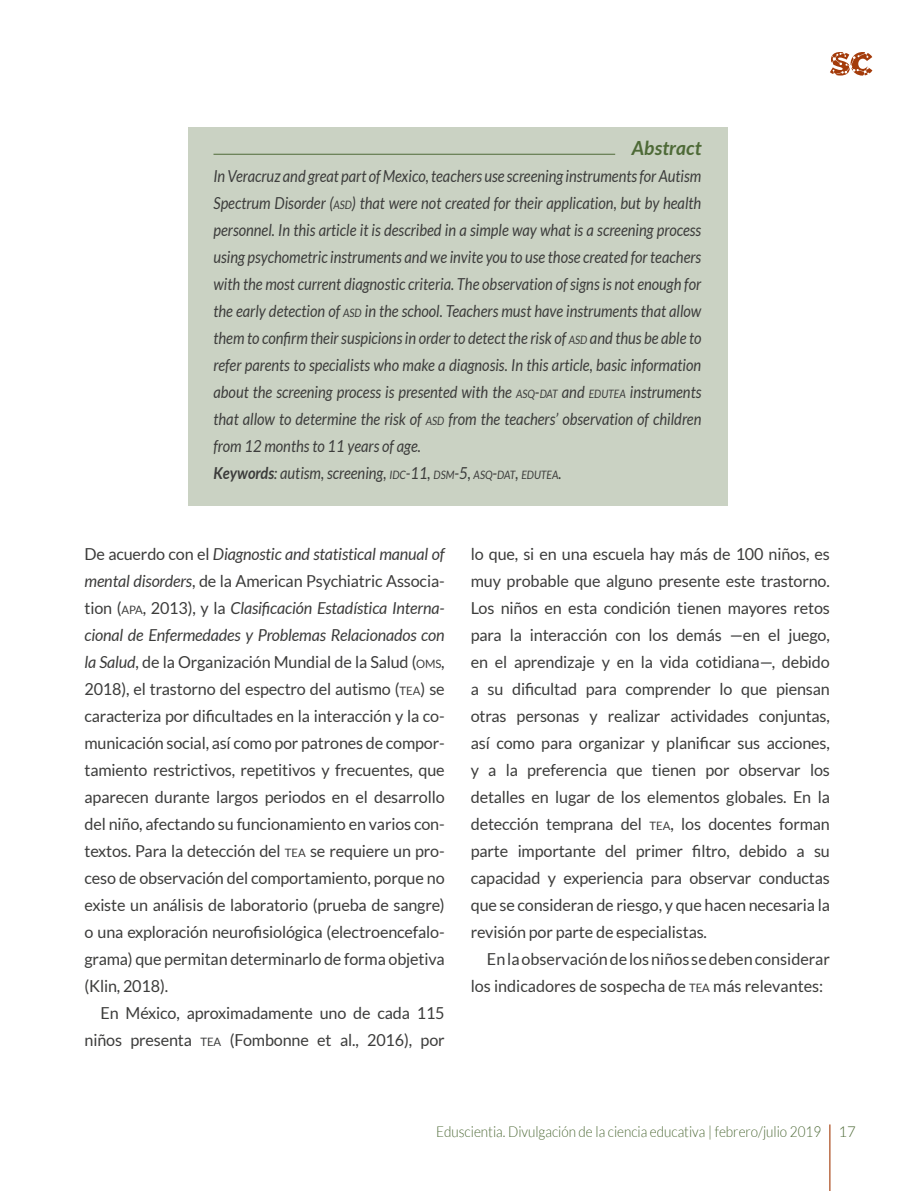
<style>
.page{position:relative;width:915px;height:1191px;background:#fff}
.page>*{position:absolute;margin:0;border:0;box-sizing:border-box;transform-origin:0 0}
.t1{font:italic 700 19.5px "Lato";letter-spacing:.01em;color:#4e6a37}
.t2{font:16.5px/27px "Lato";letter-spacing:-.01em;color:#3c3c3b;text-align:justify}
.t3{font:italic 16.5px/27px "Lato";color:#3c3c3b;scale:.89 1}
.t4{font:300 15px "Lato";color:#4e6a37;scale:.9 1}
.s1{font-size:11.55px}
.s2{font-style:inherit}
.s3{font-weight:700}
.s4{font-style:italic}
</style>
<div class="page">
<hr style="left:829px;top:1124px;width:1px;height:67px;background:#a43b0a">
<svg style="left:830px;top:52px;width:42px;height:24px"></svg>
<div style="left:188px;top:128px;width:538px;height:378px;background:#cad2c3"></div>
<hr style="left:213px;top:154px;width:402px;height:1px;background:#4e6a37">
<p class="t1" style="left:631px;top:136px;width:71px">Abstract</p>
<p class="t3" style="left:213px;top:163px;width:549px">In Veracruz and great part of Mexico, teachers use screening instruments for Autism Spectrum Disorder (<span class="s1">ASD</span>) that were not created for their application, but by health personnel. In this article it is described in a simple way what is a screening process using psychometric instruments and we invite you to use those created for teachers with the most current diagnostic criteria. The observation of signs is not enough for the early detection of <span class="s1">ASD</span> in the school. Teachers must have instruments that allow them to confirm their suspicions in order to detect the risk of <span class="s1">ASD</span> and thus be able to refer parents to specialists who make a diagnosis. In this article, basic information about the screening process is presented with the <span class="s1">ASQ</span><span class="s2">-</span><span class="s1">DAT</span> and <span class="s1">EDUTEA</span> instruments that allow to determine the risk of <span class="s1">ASD</span> from the teachers’ observation of children from 12 months to 11 years of age.<br><span class="s3">Keywords</span>: autism, screening, <span class="s1">IDC</span>-11, <span class="s1">DSM</span>-5, <span class="s1">ASQ</span><span class="s2">-</span><span class="s1">DAT</span>, <span class="s1">EDUTEA</span>.</p>
<p class="t2" style="left:84px;top:540px;width:361px">De acuerdo con el <span class="s4">Diagnostic and statistical manual of mental disorders</span>, de la American Psychiatric Associa&shy;tion (<span class="s1">APA</span>, 2013), y la <span class="s4">Clasificación Estadística Interna&shy;cional de Enfermedades y Problemas Relacionados con la Salud</span>, de la Organización Mundial de la Salud (<span class="s1">OMS</span>, 2018), el trastorno del espectro del autismo (<span class="s1">TEA</span>) se caracteriza por dificultades en la interacción y la co&shy;municación social, así como por patrones de compor&shy;tamiento restrictivos, repetitivos y frecuentes, que aparecen durante largos periodos en el desarrollo del niño, afectando su funcionamiento en varios con&shy;textos. Para la detección del <span class="s1">TEA</span> se requiere un pro&shy;ceso de observación del comportamiento, porque no existe un análisis de laboratorio (prueba de sangre) o una exploración neurofisiológica (electroencefalo&shy;grama) que permitan determinarlo de forma objetiva (Klin, 2018).</p>
<p class="t2" style="left:84px;top:999px;width:361px;text-align:right">En México, aproximadamente uno de cada 115 niños presenta <span class="s1">TEA</span> (Fombonne et al., 2016), por</p>
<p class="t2" style="left:470px;top:540px;width:360px">lo que, si en una escuela hay más de 100 niños, es muy probable que alguno presente este trastorno.<br>Los niños en esta condición tienen mayores retos para la interacción con los demás —en el juego, en el aprendizaje y en la vida cotidiana—, debido a su dificultad para comprender lo que piensan otras personas y realizar actividades conjuntas, así como para organizar y planificar sus acciones, y a la preferencia que tienen por observar los detalles en lugar de los elementos globales. En la detección temprana del <span class="s1">TEA</span>, los docentes forman parte importante del primer filtro, debido a su capacidad y experiencia para observar conductas que se consideran de riesgo, y que hacen necesaria la revisión por parte de especialistas.</p>
<p class="t2" style="left:470px;top:945px;width:360px;text-indent:16px">En la observación de los niños se deben considerar los indicadores de sospecha de <span class="s1">TEA</span> más relevantes:</p>
<p class="t4" style="left:436px;top:1123px;width:467px">Eduscientia. Divulgación de la ciencia educativa | febrero/julio 2019 17</p>
</div>
